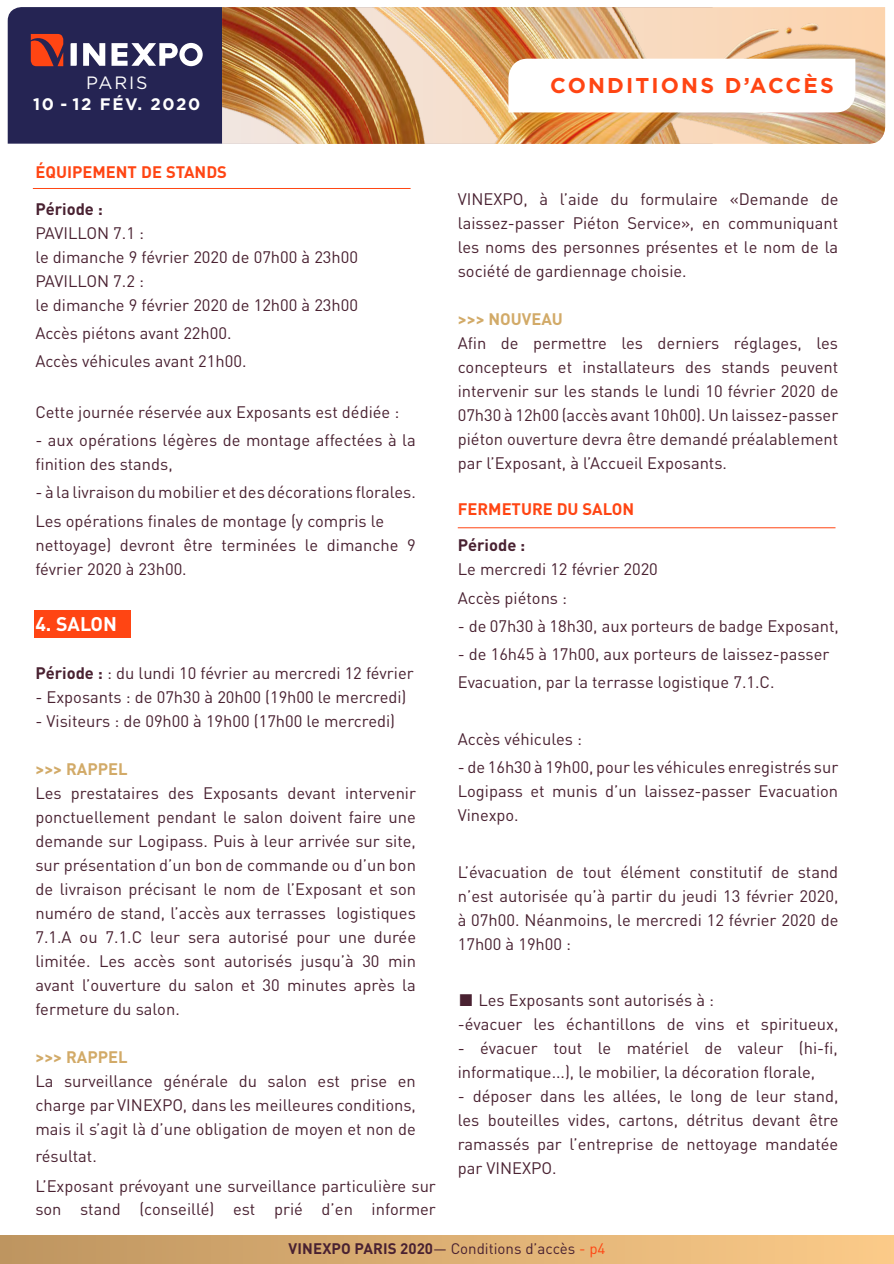
<style>
.page{position:relative;width:894px;height:1264px;background:#fff}
.page>*{position:absolute;margin:0;border:0;box-sizing:border-box;transform-origin:0 0}
.t1{font:700 21.45px "Gotham";letter-spacing:.1em;color:#ff4513}
.t2{font:700 19.5px "DINOT";color:#fff}
.t3{font:17.85px "Gotham";letter-spacing:.1em;color:#fff}
.t4{font:700 16.65px "Gotham";letter-spacing:.1em;color:#fff}
.t5{font:16.5px/24px "DINOT";color:#492131}
.t6{font:700 16.5px "DINOT";color:#ff4513}
.t7{font:700 16.5px "DINOT";color:#d2aa68}
.t8{font:700 16.5px "DINOT";color:#492131}
.t9{font:15.15px "DINOT";color:#492131}
.s1{font-weight:700}
.s2{color:#ff4513}
</style>
<div class="page">
<div style="left:34px;top:609px;width:96px;height:28px;background:#ff4513"></div>
<hr style="left:458px;top:527px;width:377px;height:1px;background:#ff4513">
<div style="left:1px;top:1235px;width:893px;height:28px;background:linear-gradient(to right,#be9560,#fccb89)"></div>
<div style="left:8px;top:7px;width:214px;height:137px;background:#252453"></div>
<img style="left:222px;top:7px;width:663px;height:137px">
<svg style="left:508px;top:59px;width:347px;height:53px"></svg>
<svg style="left:31px;top:34px;width:32px;height:32px"></svg>
<svg style="left:83px;top:43px;width:22px;height:23px"></svg>
<svg style="left:71px;top:43px;width:6px;height:23px"></svg>
<svg style="left:112px;top:43px;width:91px;height:23px"></svg>
<hr style="left:33px;top:188px;width:378px;height:1px;background:#ff4513">
<p class="t3" style="left:86px;top:75px;width:63px">PARIS</p>
<h1 class="t1" style="left:550px;top:76px;width:285px">CONDITIONS D’ACCÈS</h1>
<p class="t4" style="left:33px;top:96px;width:169px">10 - 12 FÉV. 2020</p>
<p class="t6" style="left:35px;top:165px;width:193px">ÉQUIPEMENT DE STANDS</p>
<p class="t8" style="left:35px;top:202px;width:69px">Période :</p>
<p class="t5" style="left:35px;top:222px;width:324px">PAVILLON 7.1 :<br>le dimanche 9 février 2020 de 07h00 à 23h00<br>PAVILLON 7.2 :<br>le dimanche 9 février 2020 de 12h00 à 23h00</p>
<p class="t5" style="left:35px;top:321px;width:213px;line-height:28.2px">Accès piétons avant 22h00.<br>Accès véhicules avant 21h00.</p>
<p class="t5" style="left:35px;top:401px;width:365px">Cette journée réservée aux Exposants est dédiée :</p>
<p class="t5" style="left:35px;top:430px;width:382px">- aux opérations légères de montage affectées à la finition des stands,</p>
<p class="t5" style="left:35px;top:480px;width:382px;line-height:28.2px">- à la livraison du mobilier et des décorations florales.<br>Les opérations finales de montage (y compris le</p>
<p class="t5" style="left:35px;top:534px;width:382px">nettoyage) devront être terminées le dimanche 9 février 2020 à 23h00.</p>
<p class="t2" style="left:35px;top:616px;width:83px">4. SALON</p>
<p class="t5" style="left:35px;top:663px;width:380px"><span class="s1">Période :</span> : du lundi 10 février au mercredi 12 février</p>
<p class="t5" style="left:35px;top:687px;width:373px">- Exposants : de 07h30 à 20h00 (19h00 le mercredi)</p>
<p class="t5" style="left:35px;top:711px;width:361px">- Visiteurs : de 09h00 à 19h00 (17h00 le mercredi)</p>
<p class="t7" style="left:35px;top:762px;width:94px">&gt;&gt;&gt; RAPPEL</p>
<p class="t5" style="left:35px;top:783px;width:382px;text-align:justify">Les prestataires des Exposants devant intervenir ponctuellement pendant le salon doivent faire une demande sur Logipass. Puis à leur arrivée sur site, sur présentation d’un bon de commande ou d’un bon de livraison précisant le nom de l’Exposant et son numéro de stand, l’accès aux terrasses logistiques 7.1.A ou 7.1.C leur sera autorisé pour une durée limitée. Les accès sont autorisés jusqu’à 30 min avant l’ouverture du salon et 30 minutes après la fermeture du salon.</p>
<p class="t7" style="left:35px;top:1050px;width:94px">&gt;&gt;&gt; RAPPEL</p>
<p class="t5" style="left:35px;top:1071px;width:382px;text-align:justify">La surveillance générale du salon est prise en charge par VINEXPO, dans les meilleures conditions, mais il s’agit là d’une obligation de moyen et non de</p>
<p class="t5" style="left:35px;top:1143px;width:402px;line-height:30px">résultat.<br>L’Exposant prévoyant une surveillance particulière sur</p>
<p class="t5" style="left:35px;top:1198px;width:402px">son stand (conseillé) est prié d’en informer</p>
<p class="t5" style="left:458px;top:188px;width:382px;text-align:justify">VINEXPO, à l’aide du formulaire «Demande de laissez-passer Piéton Service», en communiquant les noms des personnes présentes et le nom de la société de gardiennage choisie.</p>
<p class="t7" style="left:458px;top:312px;width:107px">&gt;&gt;&gt; NOUVEAU</p>
<p class="t5" style="left:458px;top:332px;width:382px;text-align:justify">Afin de permettre les derniers réglages, les concepteurs et installateurs des stands peuvent intervenir sur les stands le lundi 10 février 2020 de 07h30 à 12h00 (accès avant 10h00). Un laissez-passer piéton ouverture devra être demandé préalablement par l’Exposant, à l’Accueil Exposants.</p>
<p class="t6" style="left:458px;top:502px;width:178px">FERMETURE DU SALON</p>
<p class="t8" style="left:458px;top:539px;width:69px">Période :</p>
<p class="t5" style="left:458px;top:557px;width:202px;line-height:28.2px">Le mercredi 12 février 2020<br>Accès piétons :</p>
<p class="t5" style="left:458px;top:615px;width:383px">- de 07h30 à 18h30, aux porteurs de badge Exposant,</p>
<p class="t5" style="left:458px;top:641px;width:373px;line-height:28.2px">- de 16h45 à 17h00, aux porteurs de laissez-passer<br>Evacuation, par la terrasse logistique 7.1.C.</p>
<p class="t5" style="left:458px;top:728px;width:126px">Accès véhicules :</p>
<p class="t5" style="left:458px;top:757px;width:382px;text-align:justify">- de 16h30 à 19h00, pour les véhicules enregistrés sur Logipass et munis d’un laissez-passer Evacuation Vinexpo.</p>
<p class="t5" style="left:458px;top:861px;width:382px;text-align:justify">L’évacuation de tout élément constitutif de stand n’est autorisée qu’à partir du jeudi 13 février 2020, à 07h00. Néanmoins, le mercredi 12 février 2020 de 17h00 à 19h00 :</p>
<p class="t5" style="left:458px;top:990px;width:382px">■ Les Exposants sont autorisés à :<br>-évacuer les échantillons de vins et spiritueux,</p>
<p class="t5" style="left:458px;top:1038px;width:382px">- évacuer tout le matériel de valeur (hi-fi, informatique...), le mobilier, la décoration florale,</p>
<p class="t5" style="left:458px;top:1086px;width:382px;text-align:justify">- déposer dans les allées, le long de leur stand, les bouteilles vides, cartons, détritus devant être ramassés par l’entreprise de nettoyage mandatée par VINEXPO.</p>
<p class="t9" style="left:289px;top:1242px;width:318px"><span class="s1">VINEXPO PARIS 2020</span>— Conditions d’accès <span class="s2">- p4</span></p>
</div>
